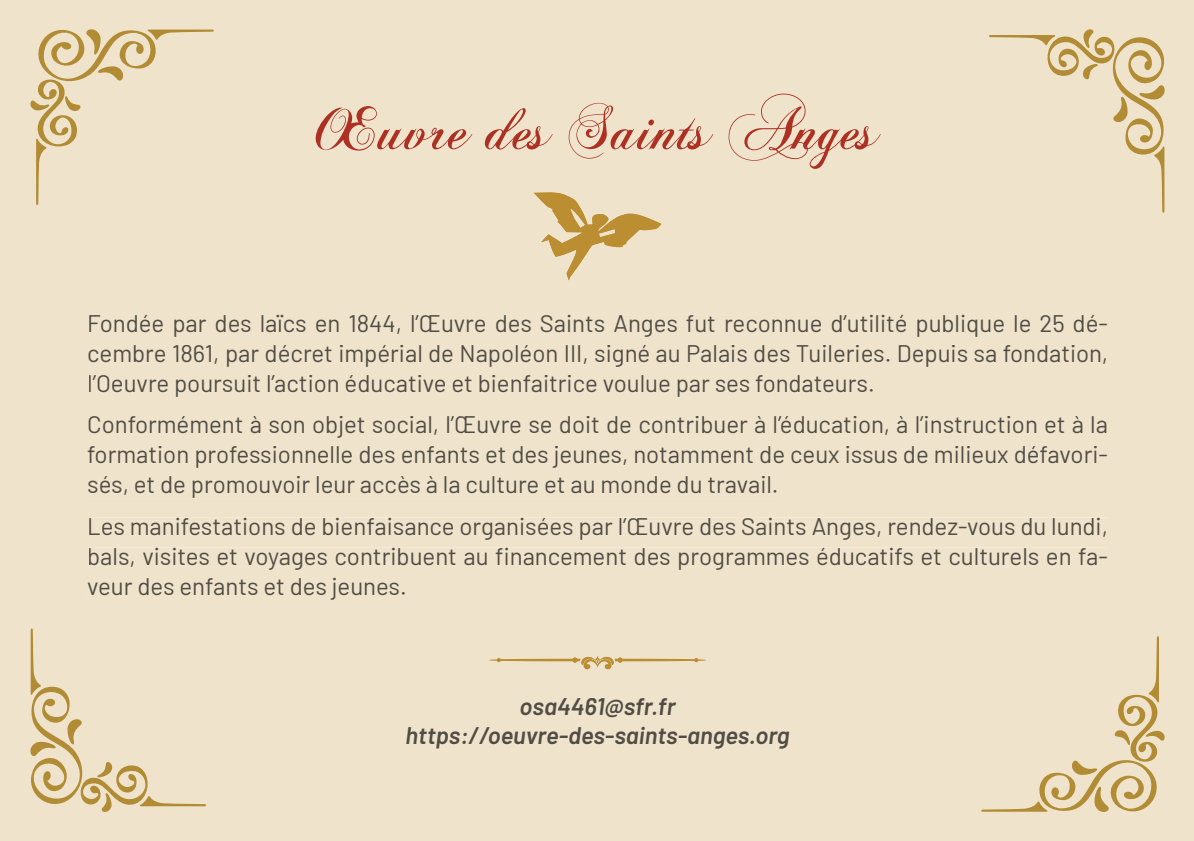
<style>
.page{position:relative;width:1194px;height:841px;background:#efe3cb}
.page>*{position:absolute;margin:0;border:0;box-sizing:border-box;transform-origin:0 0}
.t1{font:64px "Chopin Script";color:#ad3023}
.t2{font:24px/30px "Barlow";color:#514d45;text-align:justify}
.t3{font:italic 600 24px/28.8px "Barlow";color:#514d45;text-align:center}
</style>
<div class="page">
<div style="left:316px;top:94px;width:565px;height:75px;background:#efe3cb"></div>
<div style="left:89px;top:315px;width:1018px;height:22px;background:#efe3cb"></div>
<div style="left:89px;top:345px;width:1019px;height:22px;background:#efe3cb"></div>
<div style="left:89px;top:375px;width:783px;height:22px;background:#efe3cb"></div>
<div style="left:89px;top:416px;width:1019px;height:22px;background:#efe3cb"></div>
<div style="left:88px;top:446px;width:1019px;height:22px;background:#efe3cb"></div>
<div style="left:88px;top:476px;width:690px;height:22px;background:#efe3cb"></div>
<div style="left:89px;top:518px;width:1019px;height:21px;background:#efe3cb"></div>
<div style="left:89px;top:548px;width:1018px;height:21px;background:#efe3cb"></div>
<div style="left:88px;top:578px;width:317px;height:22px;background:#efe3cb"></div>
<div style="left:521px;top:698px;width:155px;height:19px;background:#efe3cb"></div>
<div style="left:407px;top:726px;width:382px;height:23px;background:#efe3cb"></div>
<svg style="left:534px;top:192px;width:127px;height:88px;background:#dec89b"></svg>
<svg style="left:488px;top:655px;width:218px;height:14px;background:#e3d0aa"></svg>
<svg style="left:28px;top:628px;width:179px;height:184px;background:#e8d9bb"></svg>
<svg style="left:30px;top:27px;width:185px;height:179px;background:#e8d9ba"></svg>
<svg style="left:988px;top:29px;width:179px;height:184px;background:#e8d9bb"></svg>
<svg style="left:980px;top:635px;width:185px;height:179px;background:#e8dabb"></svg>
<h1 class="t1" style="left:316px;top:89px;width:565px">Œuvre des Saints Anges</h1>
<p class="t2" style="left:87px;top:306px;width:1022px">Fondée par des laïcs en 1844, l’Œuvre des Saints Anges fut reconnue d’utilité publique le 25 dé&shy;cembre 1861, par décret impérial de Napoléon III, signé au Palais des Tuileries. Depuis sa fondation, l’Oeuvre poursuit l’action éducative et bienfaitrice voulue par ses fondateurs.</p>
<p class="t2" style="left:87px;top:408px;width:1022px">Conformément à son objet social, l’Œuvre se doit de contribuer à l’éducation, à l’instruction et à la formation professionnelle des enfants et des jeunes, notamment de ceux issus de milieux défavori&shy;sés, et de promouvoir leur accès à la culture et au monde du travail.</p>
<p class="t2" style="left:87px;top:509px;width:1022px">Les manifestations de bienfaisance organisées par l’Œuvre des Saints Anges, rendez-vous du lundi, bals, visites et voyages contribuent au financement des programmes éducatifs et culturels en fa&shy;veur des enfants et des jeunes.</p>
<p class="t3" style="left:406px;top:690px;width:385px">osa4461@sfr.fr https://oeuvre-des-saints-anges.org</p>
</div>
